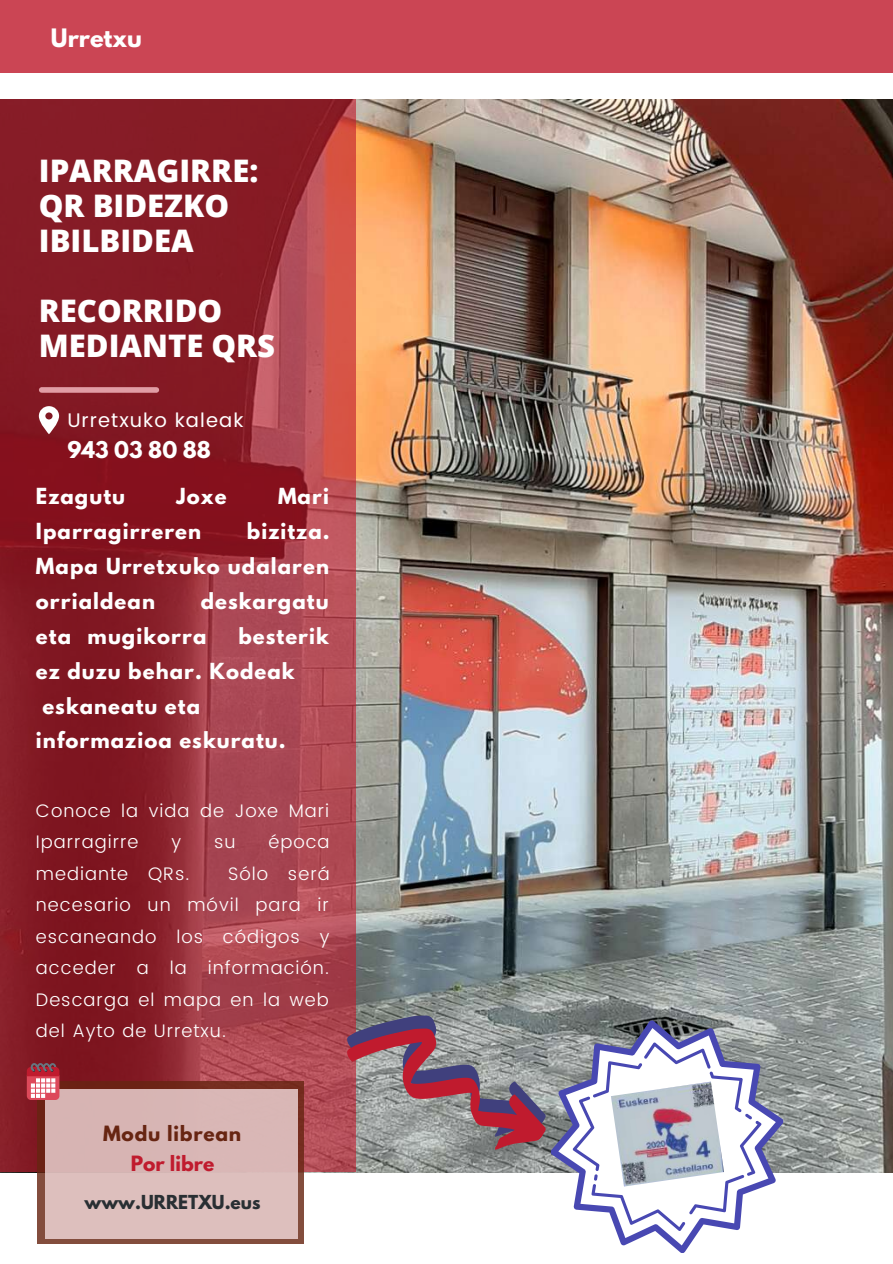
<style>
.page{position:relative;width:893px;height:1264px;background:#fff}
.page>*{position:absolute;margin:0;border:0;box-sizing:border-box;transform-origin:0 0}
.t1{font:800 31.05px/34.8px "Open Sans";color:#fff}
.t2{font:700 22.5px "League Spartan";color:#fff}
.t3{font:700 20.4px "League Spartan";color:#fff}
.t4{font:700 19.65px/34.8px "League Spartan";letter-spacing:.055em;color:#fff;text-align:justify}
.t5{font:19.65px "Poppins";letter-spacing:.055em;color:#fff}
.t6{font:700 18.6px "League Spartan";letter-spacing:.04em;color:#672512}
.t7{font:700 18.6px "League Spartan";color:#c01b2e}
.t8{font:300 18.15px/31.5px "Poppins";letter-spacing:.055em;color:#fff}
.t9{font:700 17.1px "League Spartan";color:#292f33}
</style>
<div class="page">
<div style="left:0;top:0;width:892px;height:73px;background:#cb4554"></div>
<img style="left:0;top:100px;width:892px;height:1072px">
<svg style="left:0;top:100px;width:355px;height:1071px;background:#942a34"></svg>
<div style="left:42px;top:387px;width:114px;height:6px;background:#e19da5"></div>
<svg style="left:39px;top:406px;width:20px;height:28px"></svg>
<svg style="left:549px;top:1004px;width:250px;height:249px"></svg>
<svg style="left:601px;top:1089px;width:130px;height:95px"></svg>
<img style="left:611px;top:1081px;width:113px;height:105px">
<svg style="left:38px;top:1081px;width:266px;height:162px;background:#7c3c2e"></svg>
<div style="left:45px;top:1089px;width:253px;height:149px;background:#d9b7b6"></div>
<svg style="left:27px;top:1063px;width:32px;height:36px"></svg>
<svg style="left:344px;top:975px;width:205px;height:198px;background:#917b82"></svg>
<p class="t2" style="left:51px;top:27px;width:93px">Urretxu</p>
<h1 class="t1" style="left:39px;top:153px;width:221px">IPARRAGIRRE:<br>QR BIDEZKO<br>IBILBIDEA</h1>
<h1 class="t1" style="left:39px;top:292px;width:238px">RECORRIDO<br>MEDIANTE QRS</h1>
<p class="t5" style="left:67px;top:408px;width:177px">Urretxuko kaleak</p>
<p class="t3" style="left:67px;top:439px;width:145px">943 03 80 88</p>
<p class="t4" style="left:36px;top:481px;width:91px">Ezagutu</p>
<p class="t4" style="left:176px;top:481px;width:52px">Joxe</p>
<p class="t4" style="left:278px;top:481px;width:52px">Mari</p>
<p class="t4" style="left:36px;top:516px;width:167px">Iparragirreren</p>
<p class="t4" style="left:36px;top:516px;width:295px;text-indent:211px">bizitza.<br>Mapa Urretxuko udalaren orrialdean</p>
<p class="t4" style="left:36px;top:586px;width:294px;text-indent:165px">deskargatu eta mugikorra</p>
<p class="t4" style="left:238px;top:621px;width:92px">besterik</p>
<p class="t4" style="left:36px;top:655px;width:260px">ez duzu behar. Kodeak</p>
<p class="t4" style="left:42px;top:690px;width:159px">eskaneatu eta</p>
<p class="t4" style="left:36px;top:725px;width:251px">informazioa eskuratu.</p>
<p class="t8" style="left:36px;top:795px;width:295px">Conoce la vida de Joxe Mari<br>Iparragirre</p>
<p class="t8" style="left:171px;top:826px;width:11px">y</p>
<p class="t8" style="left:214px;top:826px;width:23px">su</p>
<p class="t8" style="left:268px;top:826px;width:63px">época</p>
<p class="t8" style="left:36px;top:857px;width:155px">mediante QRs.</p>
<p class="t8" style="left:36px;top:857px;width:295px;text-align:justify;text-indent:192px">Sólo será necesario un móvil para ir escaneando los códigos y acceder a la información.<br>Descarga el mapa en la web del Ayto de Urretxu.</p>
<p class="t6" style="left:103px;top:1123px;width:140px">Modu librean</p>
<p class="t7" style="left:131px;top:1154px;width:85px">Por libre</p>
<p class="t9" style="left:85px;top:1193px;width:177px">www.URRETXU.eus</p>
</div>
